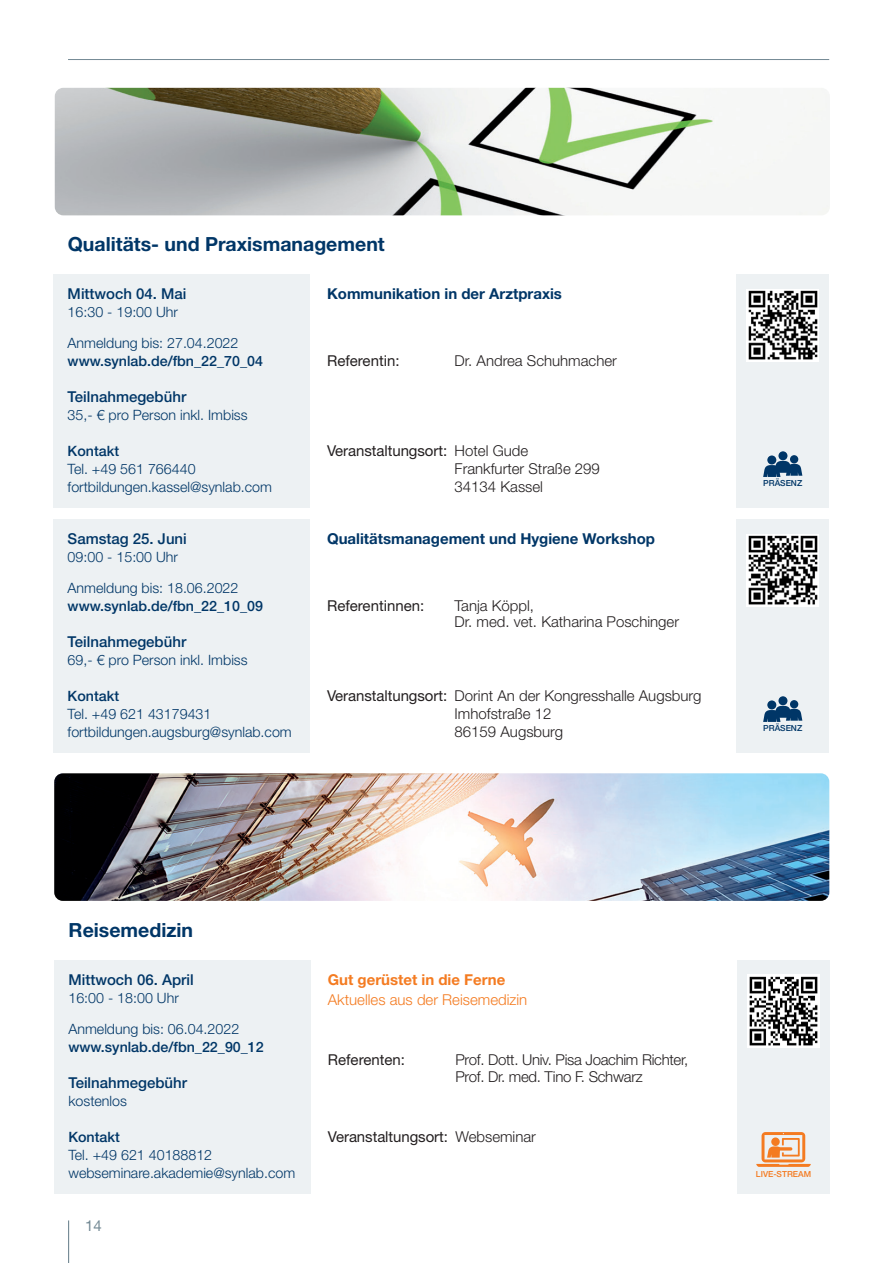
<style>
.page{position:relative;width:893px;height:1263px;background:#fff}
.page>*{position:absolute;margin:0;border:0;box-sizing:border-box;transform-origin:0 0}
.t1{font:700 19.5px "Helvetica Neue LT Std";color:#003667}
.t2{font:300 15px/18px "Helvetica Neue LT Std";color:#231f20}
.t3{font:15px "Helvetica Neue LT Std";letter-spacing:-.005em;color:#231f20}
.t4{font:500 15px "Helvetica Neue LT Std";color:#003667}
.t5{font:700 15px "Helvetica Neue LT Std";color:#003667}
.t6{font:300 15px "Helvetica Neue LT Std";letter-spacing:-.02em;color:#231f20}
.t7{font:300 15px "Helvetica Neue LT Std";color:#f47b21}
.t8{font:700 15px "Helvetica Neue LT Std";color:#f47b21}
.t9{font:15px "Helvetica Neue LT Std";color:#738994}
.t10{font:300 14.25px "Helvetica Neue LT Std";color:#003667}
.t11{font:500 14.25px "Helvetica Neue LT Std";color:#003667}
.Copy_light_9_12{font:500 8.4px "Helvetica Neue LT Std";color:#003667}
.Copy_light_9_12-2{font:500 8.4px "Helvetica Neue LT Std";color:#f47b21}
.s1{font-weight:300}
.s2{font-weight:400}
</style>
<div class="page">
<hr style="left:68px;top:59px;width:761px;height:1px;background:#738994">
<hr style="left:68px;top:1220px;width:1px;height:43px;background:#738994">
<div style="left:737px;top:274px;width:92px;height:234px;background:#edf1f3"></div>
<div style="left:54px;top:274px;width:256px;height:234px;background:#edf1f3"></div>
<img style="left:747px;top:289px;width:72px;height:72px">
<div style="left:778px;top:451px;width:9px;height:9px;background:#003667;border-radius:50%"></div>
<div style="left:790px;top:455px;width:8px;height:8px;background:#003667;border-radius:50%"></div>
<svg style="left:763px;top:461px;width:39px;height:16px"></svg>
<div style="left:767px;top:455px;width:9px;height:9px;background:#003667;border-radius:50%"></div>
<div style="left:737px;top:519px;width:92px;height:234px;background:#edf1f3"></div>
<div style="left:54px;top:519px;width:256px;height:234px;background:#edf1f3"></div>
<img style="left:747px;top:534px;width:72px;height:72px">
<div style="left:778px;top:696px;width:9px;height:9px;background:#003667;border-radius:50%"></div>
<div style="left:790px;top:700px;width:8px;height:8px;background:#003667;border-radius:50%"></div>
<svg style="left:763px;top:706px;width:39px;height:16px"></svg>
<div style="left:767px;top:700px;width:9px;height:9px;background:#003667;border-radius:50%"></div>
<img style="left:55px;top:88px;width:775px;height:127px">
<div style="left:737px;top:960px;width:93px;height:234px;background:#edf1f3"></div>
<div style="left:54px;top:960px;width:257px;height:234px;background:#edf1f3"></div>
<img style="left:747px;top:975px;width:73px;height:72px">
<svg style="left:756px;top:1132px;width:55px;height:35px"></svg>
<img style="left:54px;top:773px;width:775px;height:128px">
<p class="t1" style="left:68px;top:232px;width:318px">Qualitäts- und Praxismanagement</p>
<p class="t4" style="left:68px;top:285px;width:120px">Mittwoch 04. Mai</p>
<p class="t10" style="left:68px;top:304px;width:112px">16:30 - 19:00 Uhr</p>
<p class="t10" style="left:68px;top:334px;width:172px">Anmeldung bis: 27.04.2022</p>
<p class="t11" style="left:68px;top:352px;width:197px">www.synlab.de/fbn_22_70_04</p>
<p class="t4" style="left:68px;top:388px;width:120px">Teilnahmegebühr</p>
<p class="t10" style="left:68px;top:406px;width:182px">35,- € pro Person inkl. Imbiss</p>
<p class="t11" style="left:68px;top:442px;width:53px">Kontakt</p>
<p class="t10" style="left:68px;top:460px;width:129px">Tel. +49 561 766440</p>
<p class="t10" style="left:68px;top:478px;width:206px">fortbildungen.kassel@synlab.com</p>
<p class="t5" style="left:327px;top:285px;width:236px">Kommunikation in der Arztpraxis</p>
<p class="t3" style="left:327px;top:351px;width:74px">Referentin:</p>
<p class="t2" style="left:455px;top:351px;width:164px">Dr. Andrea Schuhmacher</p>
<p class="t3" style="left:327px;top:442px;width:203px">Veranstaltungsort: <span class="s1">Hotel Gude</span></p>
<p class="t2" style="left:455px;top:459px;width:147px">Frankfurter Straße 299</p>
<p class="t2" style="left:455px;top:477px;width:90px">34134 Kassel</p>
<p class="Copy_light_9_12" style="left:763px;top:478px;width:41px">PRÄSENZ</p>
<p class="t4" style="left:68px;top:530px;width:121px">Samstag 25. Juni</p>
<p class="t10" style="left:68px;top:548px;width:112px">09:00 - 15:00 Uhr</p>
<p class="t10" style="left:68px;top:579px;width:172px">Anmeldung bis: 18.06.2022</p>
<p class="t11" style="left:68px;top:597px;width:197px">www.synlab.de/fbn_22_10_09</p>
<p class="t4" style="left:68px;top:633px;width:120px">Teilnahmegebühr</p>
<p class="t10" style="left:68px;top:651px;width:182px">69,- € pro Person inkl. Imbiss</p>
<p class="t11" style="left:68px;top:687px;width:53px">Kontakt</p>
<p class="t10" style="left:68px;top:705px;width:145px">Tel. +49 621 43179431</p>
<p class="t10" style="left:68px;top:723px;width:226px">fortbildungen.augsburg@synlab.com</p>
<p class="t5" style="left:327px;top:530px;width:330px">Qualitätsmanagement und Hygiene Workshop</p>
<p class="t3" style="left:327px;top:596px;width:99px">Referentinnen:</p>
<p class="t2" style="left:455px;top:596px;width:81px">Tanja Köppl,</p>
<p class="t2" style="left:455px;top:613px;width:226px">Dr. med. vet. Katharina Poschinger</p>
<p class="t2" style="left:455px;top:686px;width:249px;text-indent:-128px"><span class="s2">Veranstaltungsort:</span> Dorint An der Kongresshalle Augsburg<br>Imhofstraße 12</p>
<p class="t2" style="left:455px;top:722px;width:110px">86159 Augsburg</p>
<p class="Copy_light_9_12" style="left:763px;top:723px;width:41px">PRÄSENZ</p>
<p class="t1" style="left:69px;top:918px;width:126px">Reisemedizin</p>
<p class="t4" style="left:68px;top:971px;width:127px">Mittwoch 06. April</p>
<p class="t10" style="left:68px;top:989px;width:112px">16:00 - 18:00 Uhr</p>
<p class="t10" style="left:68px;top:1020px;width:172px">Anmeldung bis: 06.04.2022</p>
<p class="t11" style="left:68px;top:1038px;width:197px">www.synlab.de/fbn_22_90_12</p>
<p class="t4" style="left:68px;top:1073px;width:120px">Teilnahmegebühr</p>
<p class="t10" style="left:68px;top:1092px;width:60px">kostenlos</p>
<p class="t11" style="left:68px;top:1128px;width:53px">Kontakt</p>
<p class="t10" style="left:68px;top:1146px;width:145px">Tel. +49 621 40188812</p>
<p class="t10" style="left:68px;top:1164px;width:228px">webseminare.akademie@synlab.com</p>
<p class="t9" style="left:85px;top:1217px;width:18px">14</p>
<p class="t8" style="left:328px;top:970px;width:179px">Gut gerüstet in die Ferne</p>
<p class="t7" style="left:328px;top:990px;width:201px">Aktuelles aus der Reisemedizin</p>
<p class="t3" style="left:328px;top:1051px;width:79px">Referenten:</p>
<p class="t6" style="left:455px;top:1051px;width:234px">Prof. Dott. Univ. Pisa Joachim Richter,</p>
<p class="t6" style="left:455px;top:1067px;width:189px">Prof. Dr. med. Tino F. Schwarz</p>
<p class="t3" style="left:328px;top:1127px;width:210px">Veranstaltungsort: <span class="s1">Webseminar</span></p>
<p class="Copy_light_9_12-2" style="left:756px;top:1168px;width:57px">LIVE-STREAM</p>
</div>
